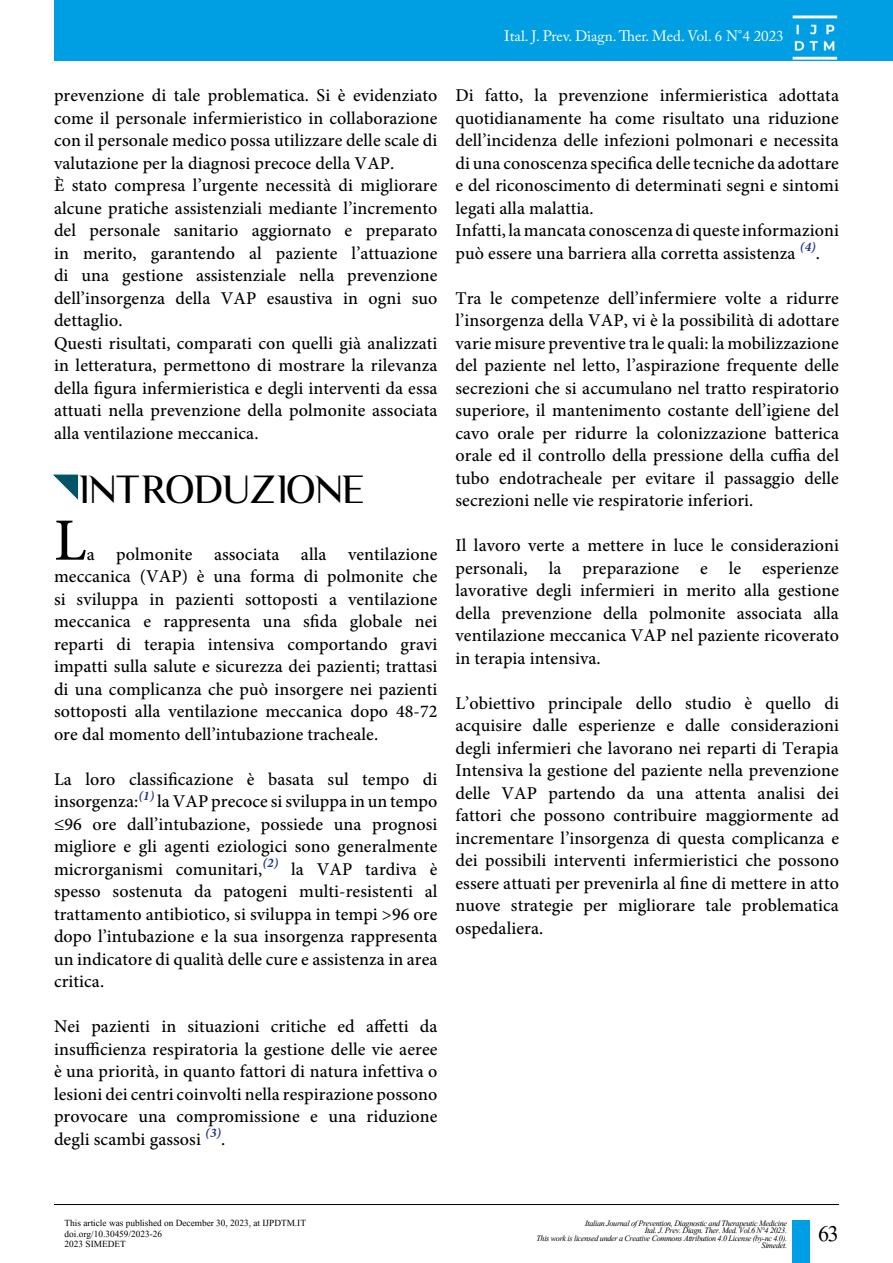
<style>
.page{position:relative;width:893px;height:1263px;background:#fff}
.page>*{position:absolute;margin:0;border:0;box-sizing:border-box;transform-origin:0 0}
.t1{font:500 60px "Minion Pro";color:#000}
.t2{font:37.5px "Luxia Display";letter-spacing:-.02em;color:#000}
.t3{font:28.5px "Kokila";color:#000}
.t4{font:500 18px/22.5px "Minion Pro";letter-spacing:.005em;color:#000;text-align:justify}
.t5{font:15px "Adobe Caslon Pro";color:#fff}
.t6{font:12px "Kokila";color:#000}
.t7{font:italic 10.5px/7.5px "Kokila";letter-spacing:-.03em;color:#000;text-align:right}
</style>
<div class="page">
<div style="left:54px;top:0;width:839px;height:61px;background:#009ee3"></div>
<img style="left:792px;top:15px;width:46px;height:45px">
<hr style="left:54px;top:1204px;width:785px;height:1px;background:#000">
<div style="left:792px;top:1220px;width:18px;height:43px;background:#009ee3"></div>
<svg style="left:53px;top:474px;width:26px;height:26px"></svg>
<p class="t4" style="left:54px;top:84px;width:385px">prevenzione di tale problematica. Si è evidenziato come il personale infermieristico in collaborazione con il personale medico possa utilizzare delle scale di valutazione per la diagnosi precoce della VAP.</p>
<p class="t4" style="left:54px;top:174px;width:385px">È stato compresa l’urgente necessità di migliorare alcune pratiche assistenziali mediante l’incremento del personale sanitario aggiornato e preparato in merito, garantendo al paziente l’attuazione di una gestione assistenziale nella prevenzione dell’insorgenza della VAP esaustiva in ogni suo dettaglio.</p>
<p class="t4" style="left:54px;top:332px;width:385px">Questi risultati, comparati con quelli già analizzati in letteratura, permettono di mostrare la rilevanza della figura infermieristica e degli interventi da essa attuati nella prevenzione della polmonite associata alla ventilazione meccanica.</p>
<p class="t2" style="left:78px;top:467px;width:288px">INTRODUZIONE</p>
<p class="t1" style="left:54px;top:500px;width:34px">L</p>
<p class="t4" style="left:54px;top:543px;width:385px;text-indent:33px">a polmonite associata alla ventilazione meccanica (VAP) è una forma di polmonite che si sviluppa in pazienti sottoposti a ventilazione meccanica e rappresenta una sfida globale nei reparti di terapia intensiva comportando gravi impatti sulla salute e sicurezza dei pazienti; trattasi di una complicanza che può insorgere nei pazienti sottoposti alla ventilazione meccanica dopo 48-72 ore dal momento dell’intubazione tracheale.</p>
<p class="t4" style="left:54px;top:768px;width:385px">La loro classificazione è basata sul tempo di insorgenza:<sup>(1)</sup> la VAP precoce si sviluppa in un tempo ≤96 ore dall’intubazione, possiede una prognosi migliore e gli agenti eziologici sono generalmente microrganismi comunitari,<sup>(2)</sup> la VAP tardiva è spesso sostenuta da patogeni multi-resistenti al trattamento antibiotico, si sviluppa in tempi &gt;96 ore dopo l’intubazione e la sua insorgenza rappresenta un indicatore di qualità delle cure e assistenza in area critica.</p>
<p class="t4" style="left:54px;top:1015px;width:385px">Nei pazienti in situazioni critiche ed affetti da insufficienza respiratoria la gestione delle vie aeree è una priorità, in quanto fattori di natura infettiva o lesioni dei centri coinvolti nella respirazione possono provocare una compromissione e una riduzione degli scambi gassosi <sup>(3)</sup>.</p>
<p class="t5" style="left:504px;top:27px;width:281px">Ital. J. Prev. Diagn. Ther. Med. Vol. 6 N°4 2023</p>
<p class="t4" style="left:455px;top:84px;width:385px">Di fatto, la prevenzione infermieristica adottata quotidianamente ha come risultato una riduzione dell’incidenza delle infezioni polmonari e necessita di una conoscenza specifica delle tecniche da adottare e del riconoscimento di determinati segni e sintomi legati alla malattia.</p>
<p class="t4" style="left:455px;top:219px;width:385px">Infatti, la mancata conoscenza di queste informazioni può essere una barriera alla corretta assistenza <sup>(4)</sup>.</p>
<p class="t4" style="left:455px;top:287px;width:385px">Tra le competenze dell’infermiere volte a ridurre l’insorgenza della VAP, vi è la possibilità di adottare varie misure preventive tra le quali: la mobilizzazione del paziente nel letto, l’aspirazione frequente delle secrezioni che si accumulano nel tratto respiratorio superiore, il mantenimento costante dell’igiene del cavo orale per ridurre la colonizzazione batterica orale ed il controllo della pressione della cuffia del tubo endotracheale per evitare il passaggio delle secrezioni nelle vie respiratorie inferiori.</p>
<p class="t4" style="left:455px;top:534px;width:385px">Il lavoro verte a mettere in luce le considerazioni personali, la preparazione e le esperienze lavorative degli infermieri in merito alla gestione della prevenzione della polmonite associata alla ventilazione meccanica VAP nel paziente ricoverato in terapia intensiva.</p>
<p class="t4" style="left:455px;top:692px;width:385px">L’obiettivo principale dello studio è quello di acquisire dalle esperienze e dalle considerazioni degli infermieri che lavorano nei reparti di Terapia Intensiva la gestione del paziente nella prevenzione delle VAP partendo da una attenta analisi dei fattori che possono contribuire maggiormente ad incrementare l’insorgenza di questa complicanza e dei possibili interventi infermieristici che possono essere attuati per prevenirla al fine di mettere in atto nuove strategie per migliorare tale problematica ospedaliera.</p>
<p class="t6" style="left:65px;top:1216px;width:243px">This article was published on December 30, 2023, at IJPDTM.IT</p>
<p class="t6" style="left:65px;top:1226px;width:99px">doi.org/10.30459/2023-26</p>
<p class="t6" style="left:65px;top:1237px;width:63px">2023 SIMEDET</p>
<p class="t7" style="left:536px;top:1219px;width:252px">Italian Journal of Prevention, Diagnostic and Therapeutic Medicine<br>Ital. J. Prev. Diagn. Ther. Med. Vol.6 N°4 2023.<br>This work is licensed under a Creative Commons Attribution 4.0 License (by-nc 4.0).<br>Simedet.</p>
<p class="t3" style="left:818px;top:1216px;width:22px">63</p>
</div>
